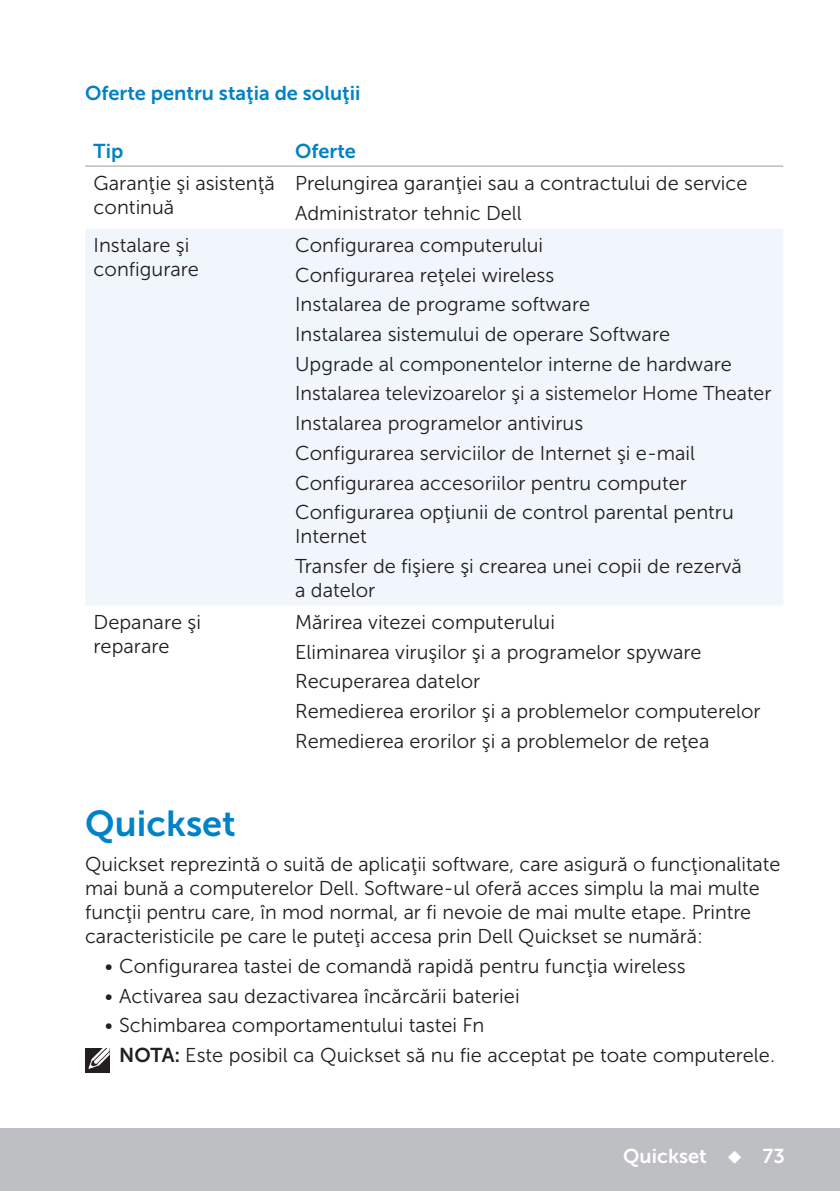
<style>
.page{position:relative;width:840px;height:1191px;background:#fff}
.page>*{position:absolute;margin:0;border:0;box-sizing:border-box;transform-origin:0 0}
.t1{font:36px "Museo Sans For Dell 700";color:#0082c8}
.t2{font:20px/29.6px "Museo Sans For Dell 300";color:#231f20}
.t3{font:20px "Museo Sans For Dell 700";color:#0082c8}
.t4{font:20px "Museo Sans For Dell 700";color:#fff}
.s1{font-family:"Museo Sans For Dell 700"}
</style>
<div class="page">
<div style="left:0;top:1128px;width:839px;height:63px;background:#bebfc2"></div>
<div style="left:85px;top:229px;width:697px;height:376px;background:#f0f6fb"></div>
<hr style="left:85px;top:165px;width:201px;height:2px;background:#bcbdc0">
<hr style="left:286px;top:165px;width:496px;height:2px;background:#bcbdc0">
<div style="left:85px;top:1048px;width:24px;height:24px;background:#231f20"></div>
<svg style="left:88px;top:1048px;width:22px;height:21px"></svg>
<p class="t3" style="left:85px;top:82px;width:277px">Oferte pentru staţia de soluţii</p>
<p class="t3" style="left:94px;top:140px;width:31px">Tip</p>
<p class="t3" style="left:295px;top:140px;width:62px">Oferte</p>
<p class="t2" style="left:94px;top:172px;width:183px;line-height:24px">Garanţie şi asistenţă continuă</p>
<p class="t2" style="left:295px;top:169px;width:454px">Prelungirea garanţiei sau a contractului de service<br>Administrator tehnic Dell</p>
<p class="t2" style="left:94px;top:233px;width:107px;line-height:24px">Instalare şi configurare</p>
<p class="t2" style="left:295px;top:230px;width:477px">Configurarea computerului<br>Configurarea reţelei wireless<br>Instalarea de programe software<br>Instalarea sistemului de operare Software<br>Upgrade al componentelor interne de hardware Instalarea televizoarelor şi a sistemelor Home Theater Instalarea programelor antivirus<br>Configurarea serviciilor de Internet şi e-mail Configurarea accesoriilor pentru computer Configurarea opţiunii de control parental pentru</p>
<p class="t2" style="left:295px;top:521px;width:448px">Internet<br>Transfer de fişiere şi crearea unei copii de rezervă</p>
<p class="t2" style="left:295px;top:575px;width:82px">a datelor</p>
<p class="t2" style="left:94px;top:610px;width:109px;line-height:24px">Depanare şi reparare</p>
<p class="t2" style="left:295px;top:607px;width:466px">Mărirea vitezei computerului<br>Eliminarea viruşilor şi a programelor spyware Recuperarea datelor<br>Remedierea erorilor şi a problemelor computerelor Remedierea erorilor şi a problemelor de reţea</p>
<h1 class="t1" style="left:85px;top:803px;width:152px">Quickset</h1>
<p class="t2" style="left:85px;top:852px;width:696px;line-height:24px">Quickset reprezintă o suită de aplicaţii software, care asigură o funcţionalitate mai bună a computerelor Dell. Software-ul oferă acces simplu la mai multe funcţii pentru care, în mod normal, ar fi nevoie de mai multe etape. Printre caracteristicile pe care le puteţi accesa prin Dell Quickset se numără:</p>
<p class="t2" style="left:105px;top:951px;width:582px">• Configurarea tastei de comandă rapidă pentru funcţia wireless</p>
<p class="t2" style="left:105px;top:981px;width:416px">• Activarea sau dezactivarea încărcării bateriei</p>
<p class="t2" style="left:119px;top:1010px;width:657px;text-indent:-14px">• Schimbarea comportamentului tastei Fn<br><span class="s1">NOTA:</span> Este posibil ca Quickset să nu fie acceptat pe toate computerele.</p>
<p class="t4" style="left:622px;top:1144px;width:163px">Quickset ◆ 73</p>
</div>
